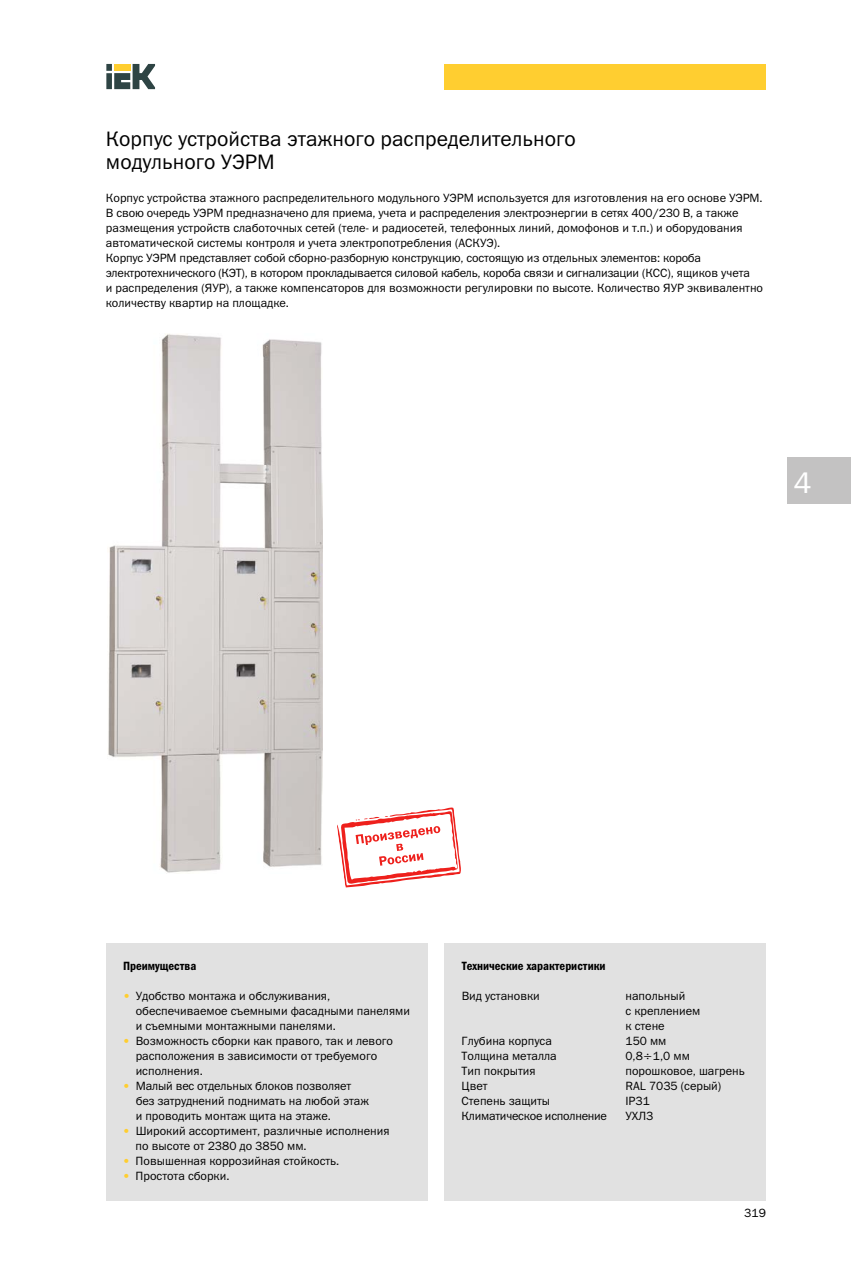
<style>
.page{position:relative;width:851px;height:1263px;background:#fff}
.page>*{position:absolute;margin:0;border:0;box-sizing:border-box;transform-origin:0 0}
.t1{font:30px "Franklin Gothic Book C";color:#fff}
.t2{font:21px/22.5px "Franklin Gothic Book C";color:#000}
.t3{font:12px/15px "Franklin Gothic Book C";color:#000}
.t4{font:12px "Franklin Gothic Demi Cond C";color:#000}
.t5{font:12px "Franklin Gothic Book C";letter-spacing:-.02em;color:#000}
.s1{color:#ffce30}
</style>
<div class="page">
<svg style="left:106px;top:64px;width:49px;height:25px"></svg>
<div style="left:444px;top:64px;width:321px;height:25px;background:#ffce30"></div>
<div style="left:787px;top:457px;width:63px;height:47px;background:#c3c2c2"></div>
<img style="left:108px;top:334px;width:214px;height:539px">
<div style="left:106px;top:943px;width:321px;height:257px;background:#e1e1e1"></div>
<div style="left:444px;top:943px;width:321px;height:257px;background:#e1e1e1"></div>
<svg style="left:337px;top:807px;width:124px;height:81px"></svg>
<h2 class="t2" style="left:106px;top:127px;width:471px">Корпус устройства этажного распределительного модульного УЭРМ</h2>
<p class="t3" style="left:106px;top:190px;width:658px">Корпус устройства этажного распределительного модульного УЭРМ используется для изготовления на его основе УЭРМ.<br>В свою очередь УЭРМ предназначено для приема, учета и распределения электроэнергии в сетях 400/230 В, а также размещения устройств слаботочных сетей (теле- и радиосетей, телефонных линий, домофонов и т.п.) и оборудования автоматической системы контроля и учета электропотребления (АСКУЭ).<br>Корпус УЭРМ представляет собой сборно-разборную конструкцию, состоящую из отдельных элементов: короба электротехнического (КЭТ), в котором прокладывается силовой кабель, короба связи и сигнализации (КСС), ящиков учета<br>и распределения (ЯУР), а также компенсаторов для возможности регулировки по высоте. Количество ЯУР эквивалентно количеству квартир на площадке.</p>
<h1 class="t1" style="left:793px;top:466px;width:19px">4</h1>
<p class="t4" style="left:123px;top:959px;width:75px">Преимущества</p>
<p class="t3" style="left:136px;top:988px;width:276px;text-indent:-13px"><span class="s1">•</span> Удобство монтажа и обслуживания, обеспечиваемое съемными фасадными панелями и съемными монтажными панелями.</p>
<p class="t3" style="left:136px;top:1033px;width:259px;text-indent:-13px"><span class="s1">•</span> Возможность сборки как правого, так и левого расположения в зависимости от требуемого исполнения.</p>
<p class="t3" style="left:136px;top:1078px;width:235px;text-indent:-13px"><span class="s1">•</span> Малый вес отдельных блоков позволяет без затруднений поднимать на любой этаж и проводить монтаж щита на этаже.</p>
<p class="t3" style="left:136px;top:1123px;width:255px;text-indent:-13px"><span class="s1">•</span> Широкий ассортимент, различные исполнения по высоте от 2380 до 3850 мм.</p>
<p class="t3" style="left:123px;top:1153px;width:216px"><span class="s1">•</span> Повышенная коррозийная стойкость.</p>
<p class="t3" style="left:123px;top:1168px;width:106px"><span class="s1">•</span> Простота сборки.</p>
<p class="t4" style="left:461px;top:959px;width:145px">Технические характеристики</p>
<p class="t3" style="left:461px;top:988px;width:80px">Вид установки</p>
<p class="t3" style="left:625px;top:988px;width:76px">напольный<br>с креплением к стене</p>
<p class="t3" style="left:461px;top:1033px;width:92px">Глубина корпуса</p>
<p class="t3" style="left:625px;top:1033px;width:43px">150 мм</p>
<p class="t3" style="left:461px;top:1048px;width:97px">Толщина металла</p>
<p class="t3" style="left:625px;top:1048px;width:66px">0,8 1,0 мм</p>
<p class="t3" style="left:461px;top:1063px;width:75px">Тип покрытия</p>
<p class="t3" style="left:625px;top:1063px;width:121px">порошковое, шагрень</p>
<p class="t3" style="left:461px;top:1078px;width:27px">Цвет</p>
<p class="t3" style="left:625px;top:1078px;width:97px">RAL 7035 (серый)</p>
<p class="t3" style="left:461px;top:1093px;width:90px">Степень защиты</p>
<p class="t3" style="left:625px;top:1093px;width:26px">IP31</p>
<p class="t5" style="left:461px;top:1109px;width:147px">Климатическое исполнение</p>
<p class="t3" style="left:625px;top:1108px;width:29px">УХЛ3</p>
<p class="t3" style="left:744px;top:1206px;width:23px">319</p>
</div>
